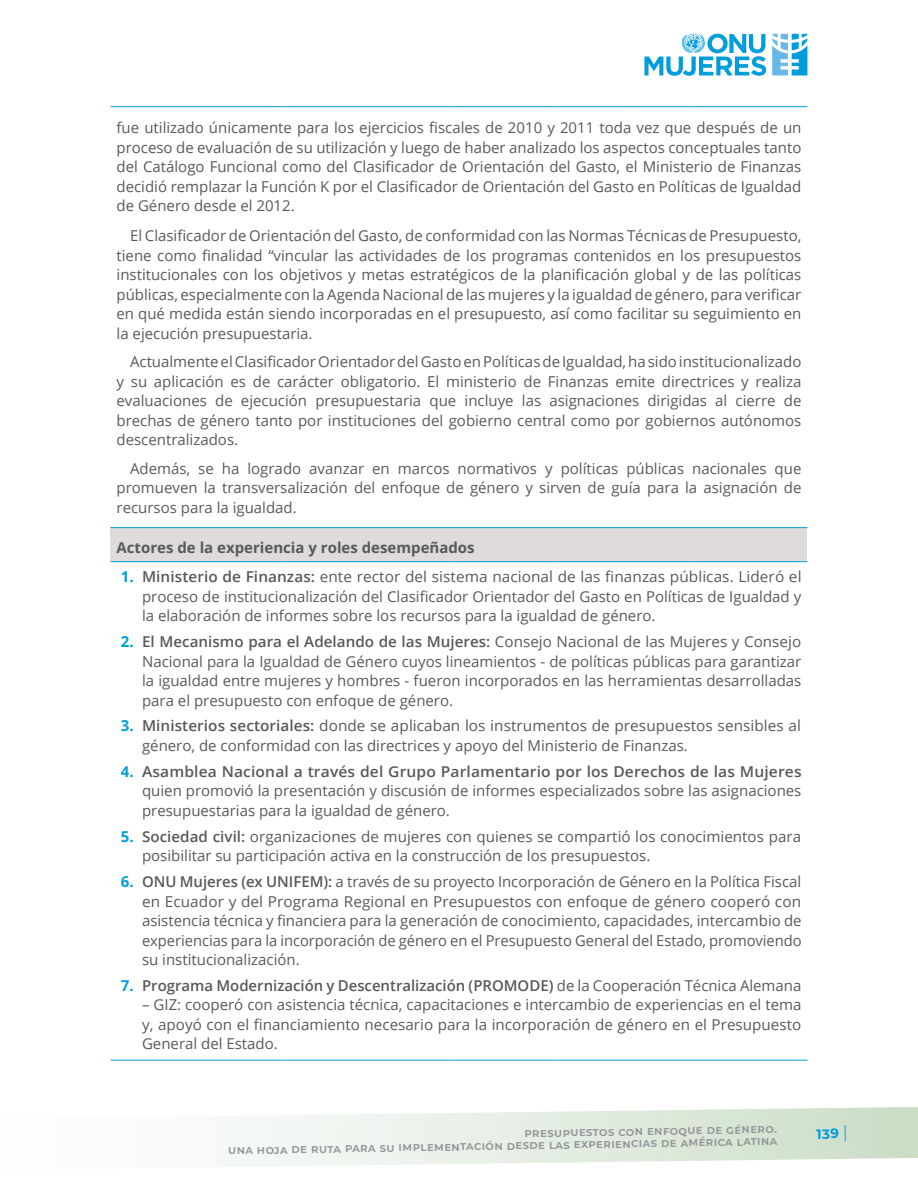
<style>
.page{position:relative;width:918px;height:1188px;background:#fff}
.page>*{position:absolute;margin:0;border:0;box-sizing:border-box;transform-origin:0 0}
.t1{font:15px/19.5px "Open Sans";color:#58595b;text-align:justify}
.t2{font:600 15px "Open Sans";color:#58595b}
.t3{font:700 15px "Open Sans";color:#58595b}
.t4{font:700 13.5px "Montserrat";color:#009ddc}
.t5{font:600 12px/12px "Montserrat";color:#939598;text-align:right}
.s1{font-weight:700;color:#009ddc}
.s2{font-weight:600}
.s3{font-weight:400}
.s4{font-weight:400;font-size:17.55px}
</style>
<div class="page">
<svg style="left:245px;top:1107px;width:673px;height:59px"></svg>
<svg style="left:644px;top:33px;width:122px;height:43px"></svg>
<svg style="left:772px;top:34px;width:35px;height:41px"></svg>
<div style="left:111px;top:528px;width:696px;height:34px;background:#dedbda"></div>
<hr style="left:111px;top:106px;width:169px;height:1px;background:#009ddc">
<hr style="left:280px;top:106px;width:175px;height:1px;background:#009ddc">
<hr style="left:455px;top:106px;width:102px;height:1px;background:#009ddc">
<hr style="left:557px;top:106px;width:72px;height:1px;background:#009ddc">
<hr style="left:629px;top:106px;width:61px;height:1px;background:#009ddc">
<hr style="left:690px;top:106px;width:117px;height:1px;background:#009ddc">
<hr style="left:111px;top:527px;width:169px;height:1px;background:#009ddc">
<hr style="left:280px;top:527px;width:175px;height:1px;background:#009ddc">
<hr style="left:455px;top:527px;width:102px;height:1px;background:#009ddc">
<hr style="left:557px;top:527px;width:72px;height:1px;background:#009ddc">
<hr style="left:629px;top:527px;width:61px;height:1px;background:#009ddc">
<hr style="left:690px;top:527px;width:117px;height:1px;background:#009ddc">
<hr style="left:111px;top:561px;width:169px;height:1px;background:#009ddc">
<hr style="left:280px;top:561px;width:175px;height:1px;background:#009ddc">
<hr style="left:455px;top:561px;width:102px;height:1px;background:#009ddc">
<hr style="left:557px;top:561px;width:72px;height:1px;background:#009ddc">
<hr style="left:629px;top:561px;width:61px;height:1px;background:#009ddc">
<hr style="left:690px;top:561px;width:117px;height:1px;background:#009ddc">
<hr style="left:111px;top:1060px;width:169px;height:1px;background:#009ddc">
<hr style="left:280px;top:1060px;width:175px;height:1px;background:#009ddc">
<hr style="left:455px;top:1060px;width:102px;height:1px;background:#009ddc">
<hr style="left:557px;top:1060px;width:72px;height:1px;background:#009ddc">
<hr style="left:629px;top:1060px;width:61px;height:1px;background:#009ddc">
<hr style="left:690px;top:1060px;width:117px;height:1px;background:#009ddc">
<p class="t1" style="left:117px;top:118px;width:686px">fue utilizado únicamente para los ejercicios fiscales de 2010 y 2011 toda vez que después de un proceso de evaluación de su utilización y luego de haber analizado los aspectos conceptuales tanto del Catálogo Funcional como del Clasificador de Orientación del Gasto, el Ministerio de Finanzas decidió remplazar la Función K por el Clasificador de Orientación del Gasto en Políticas de Igualdad de Género desde el 2012.</p>
<p class="t1" style="left:117px;top:226px;width:686px;text-indent:14px">El Clasificador de Orientación del Gasto, de conformidad con las Normas Técnicas de Presupuesto, tiene como finalidad “vincular las actividades de los programas contenidos en los presupuestos institucionales con los objetivos y metas estratégicos de la planificación global y de las políticas públicas, especialmente con la Agenda Nacional de las mujeres y la igualdad de género, para verificar en qué medida están siendo incorporadas en el presupuesto, así como facilitar su seguimiento en la ejecución presupuestaria.</p>
<p class="t1" style="left:117px;top:352px;width:686px;text-indent:14px">Actualmente el Clasificador Orientador del Gasto en Políticas de Igualdad, ha sido institucionalizado y su aplicación es de carácter obligatorio. El ministerio de Finanzas emite directrices y realiza evaluaciones de ejecución presupuestaria que incluye las asignaciones dirigidas al cierre de brechas de género tanto por instituciones del gobierno central como por gobiernos autónomos descentralizados.</p>
<p class="t1" style="left:117px;top:458px;width:686px;text-indent:14px">Además, se ha logrado avanzar en marcos normativos y políticas públicas nacionales que promueven la transversalización del enfoque de género y sirven de guía para la asignación de recursos para la igualdad.</p>
<p class="t3" style="left:117px;top:537px;width:360px">Actores de la experiencia y roles desempeñados</p>
<p class="t1" style="left:142px;top:567px;width:661px;text-indent:-21px"><span class="s1">1.</span> <span class="s2">Ministerio de Finanzas:</span> ente rector del sistema nacional de las finanzas públicas. Lideró el proceso de institucionalización del Clasificador Orientador del Gasto en Políticas de Igualdad y la elaboración de informes sobre los recursos para la igualdad de género.</p>
<p class="t1" style="left:142px;top:631px;width:661px;text-indent:-21px"><span class="s1">2.</span> <span class="s2">El Mecanismo para el Adelando de las Mujeres:</span> Consejo Nacional de las Mujeres y Consejo Nacional para la Igualdad de Género cuyos lineamientos - de políticas públicas para garantizar la igualdad entre mujeres y hombres - fueron incorporados en las herramientas desarrolladas para el presupuesto con enfoque de género.</p>
<p class="t1" style="left:142px;top:716px;width:661px;text-indent:-21px"><span class="s1">3.</span> <span class="s2">Ministerios sectoriales:</span> donde se aplicaban los instrumentos de presupuestos sensibles al género, de conformidad con las directrices y apoyo del Ministerio de Finanzas.</p>
<p class="t1" style="left:142px;top:761px;width:661px;text-indent:-21px"><span class="s1">4.</span> <span class="s2">Asamblea Nacional a través del Grupo Parlamentario por los Derechos de las Mujeres </span>quien promovió la presentación y discusión de informes especializados sobre las asignaciones presupuestarias para la igualdad de género.</p>
<p class="t1" style="left:142px;top:826px;width:661px;text-indent:-21px"><span class="s1">5.</span> <span class="s2">Sociedad civil:</span> organizaciones de mujeres con quienes se compartió los conocimientos para posibilitar su participación activa en la construcción de los presupuestos.</p>
<p class="t1" style="left:142px;top:871px;width:661px;text-indent:-21px"><span class="s1">6.</span> <span class="s2">ONU Mujeres (ex UNIFEM):</span> a través de su proyecto Incorporación de Género en la Política Fiscal en Ecuador y del Programa Regional en Presupuestos con enfoque de género cooperó con asistencia técnica y financiera para la generación de conocimiento, capacidades, intercambio de experiencias para la incorporación de género en el Presupuesto General del Estado, promoviendo su institucionalización.</p>
<p class="t2" style="left:121px;top:975px;width:682px"><span class="s1">7.</span> Programa Modernización y Descentralización (PROMODE) <span class="s3">de la Cooperación Técnica Alemana</span></p>
<p class="t1" style="left:142px;top:995px;width:661px">– GIZ: cooperó con asistencia técnica, capacitaciones e intercambio de experiencias en el tema y, apoyó con el financiamiento necesario para la incorporación de género en el Presupuesto General del Estado.</p>
<p class="t5" style="left:228px;top:1132px;width:551px;rotate:-1deg">presupuestos con enfoque de género.<br>una hoja de ruta para su implementación desde las experiencias de américa latina</p>
<p class="t4" style="left:816px;top:1125px;width:33px;rotate:-1deg">139 <span class="s4">|</span></p>
</div>
